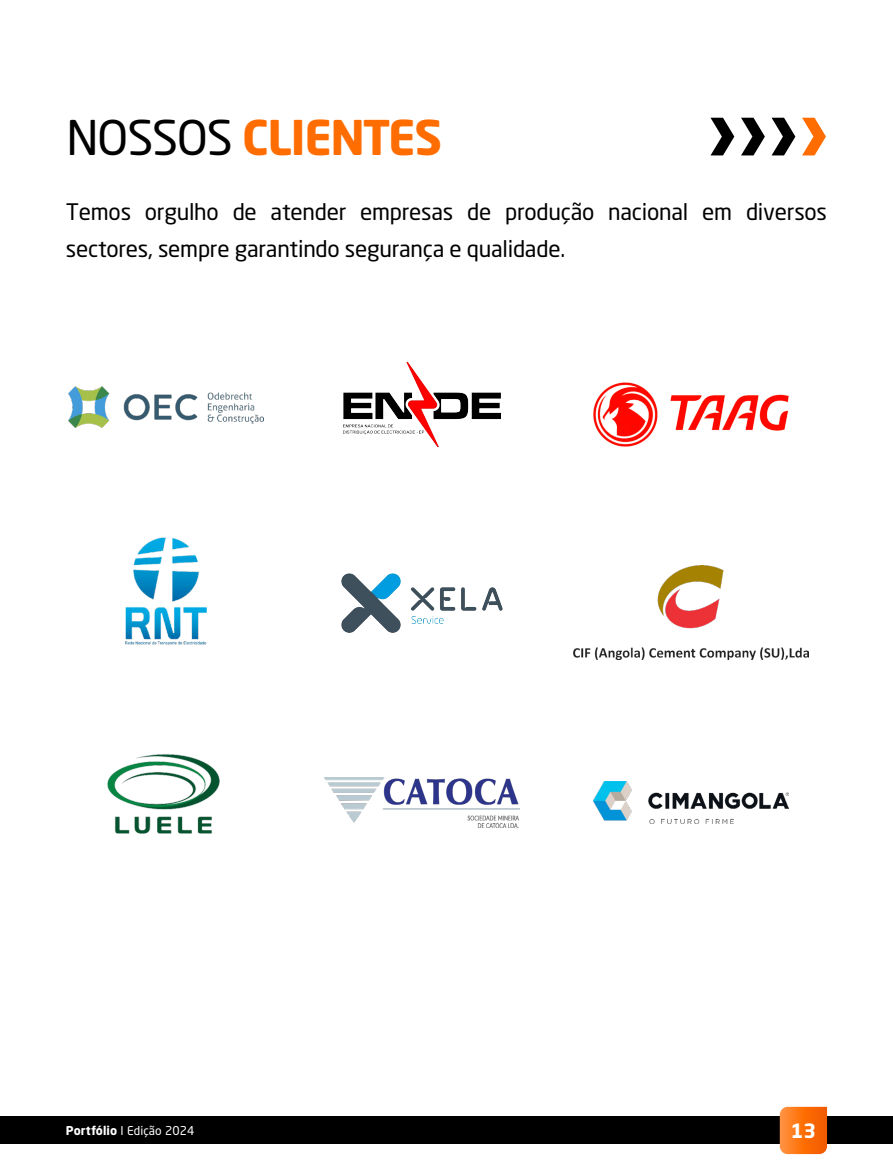
<style>
.page{position:relative;width:893px;height:1172px;background:#fff}
.page>*{position:absolute;margin:0;border:0;box-sizing:border-box;transform-origin:0 0}
.t1{font:700 47.25px "Neo Sans Std";letter-spacing:-.025em;color:#ff6d00}
.t2{font:22.5px/37.5px "Neo Sans Std";letter-spacing:-.01em;color:#000}
.t3{font:700 19.5px "Neo Sans Std";color:#fff}
.t4{font:12px "Neo Sans Std";letter-spacing:.01em;color:#fff}
.s1{font-weight:400;color:#000}
.s2{font-weight:700}
</style>
<div class="page">
<img style="left:68px;top:386px;width:195px;height:41px">
<img style="left:341px;top:573px;width:161px;height:59px">
<img style="left:594px;top:382px;width:194px;height:65px">
<img style="left:324px;top:778px;width:195px;height:49px">
<img style="left:125px;top:538px;width:81px;height:107px">
<img style="left:594px;top:781px;width:194px;height:43px">
<img style="left:343px;top:363px;width:157px;height:83px">
<img style="left:574px;top:566px;width:234px;height:94px">
<img style="left:107px;top:754px;width:113px;height:80px">
<div style="left:0;top:1117px;width:893px;height:27px;background:#000"></div>
<svg style="left:780px;top:1107px;width:47px;height:47px;background:#fb7416"></svg>
<svg style="left:802px;top:118px;width:24px;height:37px"></svg>
<svg style="left:772px;top:118px;width:23px;height:37px"></svg>
<svg style="left:741px;top:118px;width:24px;height:37px"></svg>
<svg style="left:710px;top:118px;width:24px;height:37px"></svg>
<h1 class="t1" style="left:66px;top:108px;width:377px"><span class="s1">NOSSOS</span> CLIENTES</h1>
<p class="t2" style="left:66px;top:192px;width:763px">Temos orgulho de atender empresas de produção nacional em diversos sectores, sempre garantindo segurança e qualidade.</p>
<p class="t4" style="left:66px;top:1123px;width:130px"><span class="s2">Portfólio</span> I Edição 2024</p>
<p class="t3" style="left:791px;top:1118px;width:27px">13</p>
</div>
